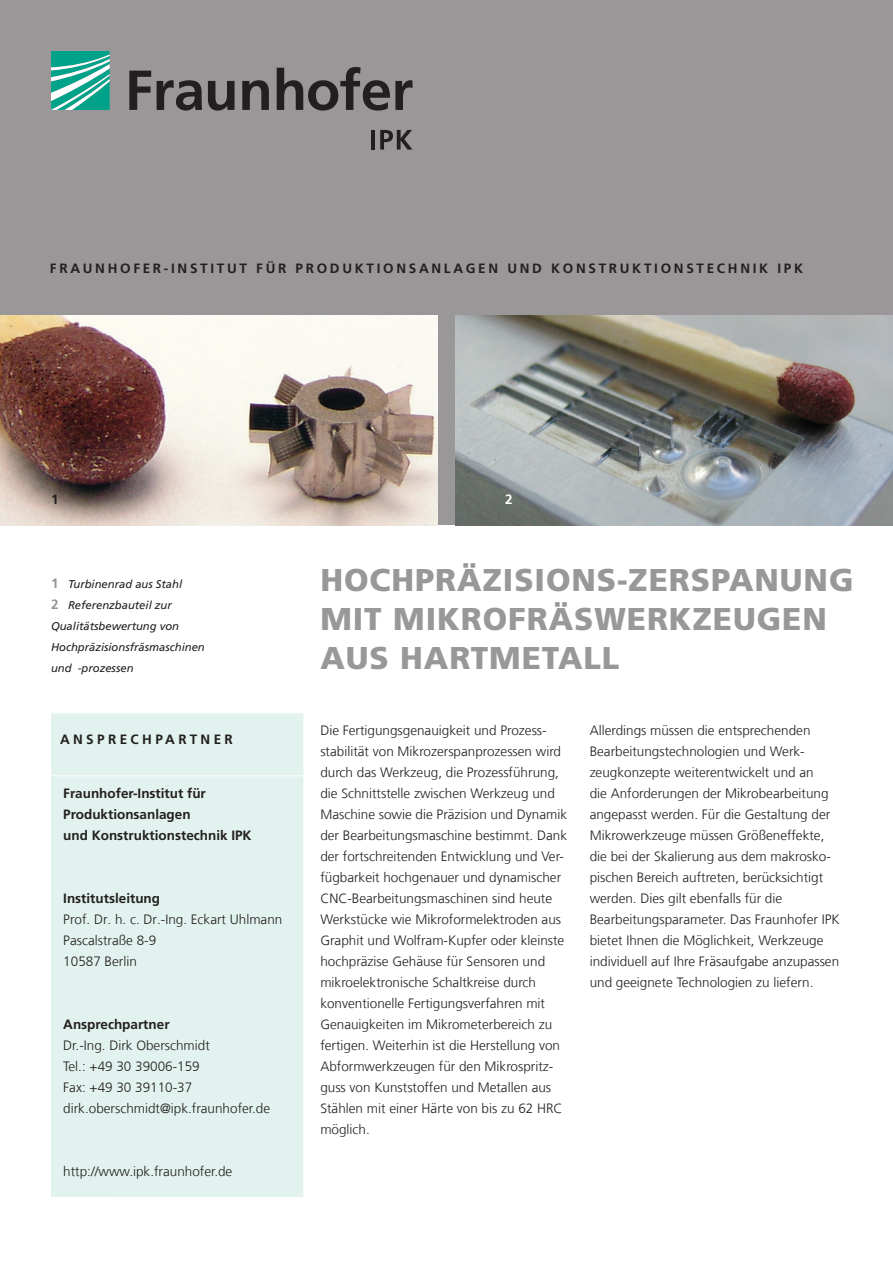
<style>
.page{position:relative;width:893px;height:1263px;background:#fff}
.page>*{position:absolute;margin:0;border:0;box-sizing:border-box;transform-origin:0 0}
.t1{font:900 31.5px/39px "Frutiger LT Com";letter-spacing:.03em;color:#999797}
.t2{font:300 13.5px/21px "Frutiger LT Com";color:#231f20}
.t3{font:700 13.5px/21px "Frutiger LT Com";color:#231f20}
.t4{font:700 13.5px "Frutiger LT Com";letter-spacing:.2em;color:#231f20}
.t5{font:700 13.5px "Frutiger LT Com";color:#fff}
.t6{font:italic 11.25px/21px "Frutiger LT Com";color:#231f20}
.s1{color:#231f20}
.s2{font-weight:700;font-style:normal;font-size:13.5px;color:#939598}
</style>
<div class="page">
<div style="left:0;top:0;width:893px;height:315px;background:#999797"></div>
<svg style="left:51px;top:51px;width:59px;height:59px;background:#4abba9"></svg>
<svg style="left:129px;top:67px;width:283px;height:44px"></svg>
<hr style="left:371px;top:130px;width:4px;height:20px;background:#231f20">
<svg style="left:380px;top:130px;width:32px;height:20px"></svg>
<div style="left:438px;top:309px;width:17px;height:216px;background:#999797"></div>
<div style="left:51px;top:713px;width:252px;height:484px;background:#e2f2ef"></div>
<div style="left:45px;top:712px;width:264px;height:64px;border:1px solid #fff"></div>
<img style="left:0;top:315px;width:438px;height:210px">
<img style="left:455px;top:315px;width:438px;height:210px">
<p class="t4" style="left:50px;top:260px;width:329px">FRAUNHOFER-INSTITUT FÜR Pro du ktionsan</p>
<p class="t3" style="left:444px;top:258px;width:45px">la gen</p>
<p class="t3" style="left:507px;top:258px;width:56px">un d Konstru</p>
<p class="t3" style="left:632px;top:258px;width:23px">ktionste</p>
<p class="t3" style="left:717px;top:258px;width:21px">chni</p>
<p class="t3" style="left:759px;top:258px;width:45px">k ip k</p>
<p class="t5" style="left:32px;top:491px;width:28px">1 <span class="s1">1</span></p>
<p class="t5" style="left:505px;top:491px;width:9px">2</p>
<p class="t6" style="left:51px;top:574px;width:155px"><span class="s2">1</span> Turbinenrad aus Stahl<br><span class="s2">2</span> Referenzbauteil zur<br>Qualitätsbewertung von<br>Hochpräzisionsfräsmaschinen und -prozessen</p>
<p class="t3" style="left:60px;top:729px;width:25px">Anspre</p>
<p class="t3" style="left:131px;top:729px;width:24px">chpartner</p>
<p class="t3" style="left:63px;top:783px;width:189px">Fraunhofer-Institut für<br>Produktionsanlagen<br>und Konstruktionstechnik IPK</p>
<p class="t3" style="left:63px;top:888px;width:98px">Institutsleitung</p>
<p class="t2" style="left:63px;top:909px;width:221px">Prof. Dr. h. c. Dr.-Ing. Eckart Uhlmann<br>Pascalstraße 8-9<br>10587 Berlin</p>
<p class="t3" style="left:63px;top:1014px;width:108px">Ansprechpartner</p>
<p class="t2" style="left:63px;top:1035px;width:208px">Dr.-Ing. Dirk Oberschmidt<br>Tel.: +49 30 39006-159<br>Fax: +49 30 39110-37 dirk.oberschmidt@ipk.fraunhofer.de</p>
<p class="t2" style="left:63px;top:1161px;width:171px">http://www.ipk.fraunhofer.de</p>
<h1 class="t1" style="left:320px;top:560px;width:535px">HOCHPRÄZISIONS-ZERSPANUNG<br>MIT MIKROFRÄSWERKZEUGEN<br>AUS HARTMETALL</h1>
<p class="t2" style="left:320px;top:720px;width:248px">Die Fertigungsgenauigkeit und Prozess&shy;stabilität von Mikrozerspanprozessen wird durch das Werkzeug, die Prozessführung, die Schnittstelle zwischen Werkzeug und Maschine sowie die Präzision und Dynamik der Bearbeitungsmaschine bestimmt. Dank der fortschreitenden Entwicklung und Ver&shy;fügbarkeit hochgenauer und dynamischer CNC-Bearbeitungsmaschinen sind heute Werkstücke wie Mikroformelektroden aus Graphit und Wolfram-Kupfer oder kleinste hochpräzise Gehäuse für Sensoren und mikroelektronische Schaltkreise durch konventionelle Fertigungsverfahren mit Genauigkeiten im Mikrometerbereich zu fertigen. Weiterhin ist die Herstellung von Abformwerkzeugen für den Mikrospritz&shy;guss von Kunststoffen und Metallen aus Stählen mit einer Härte von bis zu 62 HRC möglich.</p>
<p class="t2" style="left:590px;top:720px;width:252px">Allerdings müssen die entsprechenden Bearbeitungstechnologien und Werk&shy;zeugkonzepte weiterentwickelt und an<br>die Anforderungen der Mikrobearbeitung angepasst werden. Für die Gestaltung der Mikrowerkzeuge müssen Größeneffekte, die bei der Skalierung aus dem makrosko&shy;pischen Bereich auftreten, berücksichtigt werden. Dies gilt ebenfalls für die Bearbeitungsparameter. Das Fraunhofer IPK bietet Ihnen die Möglichkeit, Werkzeuge individuell auf Ihre Fräsaufgabe anzupassen und geeignete Technologien zu liefern.</p>
</div>
